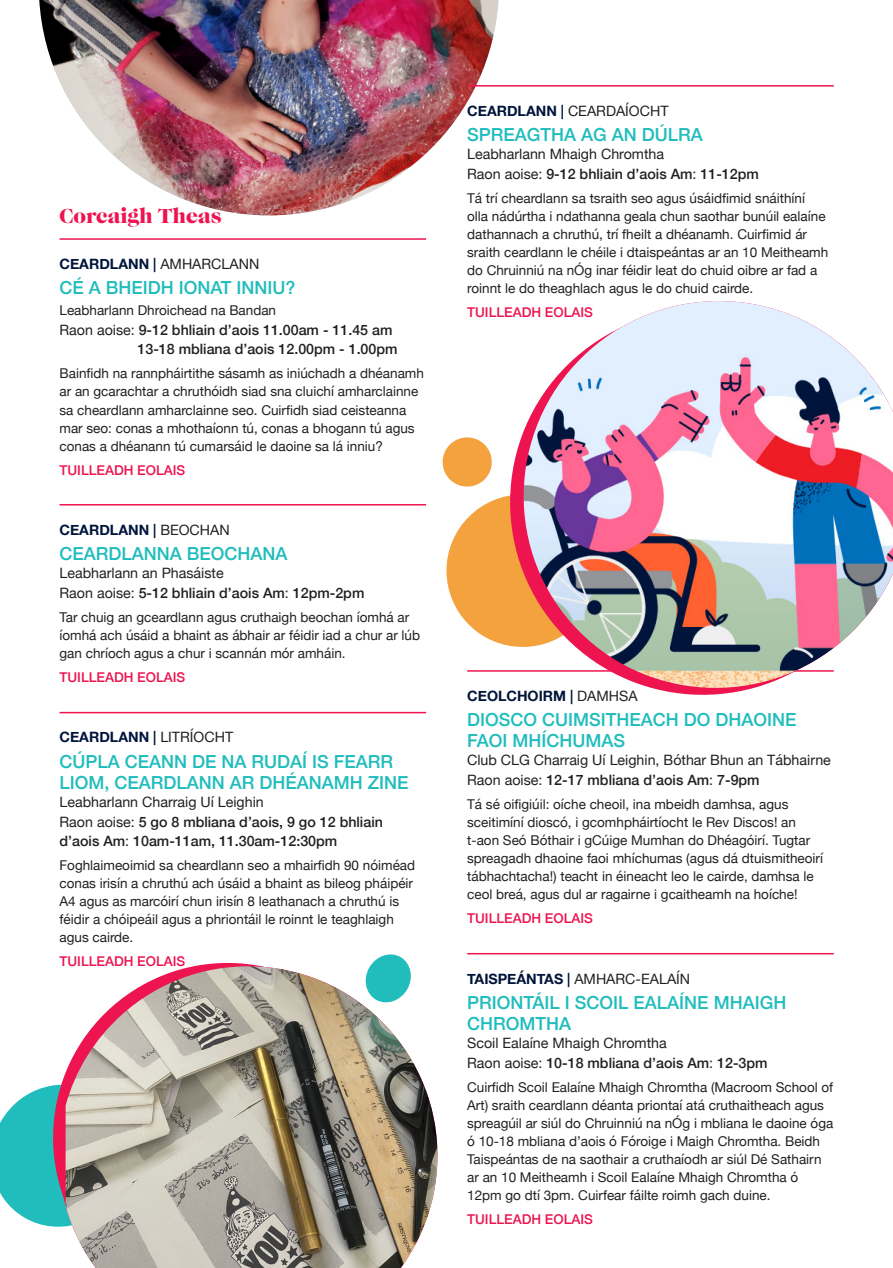
<style>
.page{position:relative;width:893px;height:1268px;background:#fff}
.page>*{position:absolute;margin:0;border:0;box-sizing:border-box;transform-origin:0 0}
.t1{font:21px "Caslon Gra D";color:#ed1450}
.t2{font:500 18px/21px "Helvetica Neue";color:#21bdbd}
.t3{font:500 14.25px/19.5px "Helvetica Neue";color:#231f20}
.t4{font:14.25px "Helvetica Neue";color:#231f20}
.t5{font:700 14.25px "Helvetica Neue";color:#00153b}
.t6{font:13.5px/18px "Helvetica Neue";color:#231f20}
.t7{font:500 13.5px "Helvetica Neue";color:#ed1450}
.s1{font-weight:700;color:#00153b}
.s2{font-weight:500;color:#00153b}
.s3{font-weight:400}
.s4{font-weight:500}
.s5{font-weight:400;color:#231f20}
</style>
<div class="page">
<div style="left:446px;top:494px;width:153px;height:152px;background:#f4a23e;border-radius:50%"></div>
<svg style="left:442px;top:437px;width:46px;height:50px"></svg>
<hr style="left:467px;top:670px;width:367px;height:1px;background:#ed1450">
<svg style="left:0;top:1091px;width:33px;height:131px"></svg>
<img style="left:39px;top:0;width:459px;height:216px">
<hr style="left:60px;top:711px;width:366px;height:2px;background:#ed1450">
<hr style="left:467px;top:85px;width:367px;height:2px;background:#ed1450">
<hr style="left:60px;top:504px;width:366px;height:1px;background:#ed1450">
<svg style="left:37px;top:954px;width:372px;height:273px"></svg>
<img style="left:66px;top:966px;width:372px;height:301px">
<img style="left:501px;top:301px;width:392px;height:394px">
<hr style="left:60px;top:238px;width:366px;height:2px;background:#ed1450">
<hr style="left:467px;top:952px;width:367px;height:2px;background:#ed1450">
<p class="t1" style="left:60px;top:203px;width:163px">Corcaigh Theas</p>
<p class="t4" style="left:60px;top:253px;width:201px"><span class="s1">CEARDLANN</span> <span class="s2">|</span> AMHARCLANN</p>
<p class="t2" style="left:60px;top:276px;width:238px">CÉ A BHEIDH IONAT INNIU?</p>
<p class="t6" style="left:60px;top:302px;width:218px">Leabharlann Dhroichead na Bandan</p>
<p class="t3" style="left:60px;top:319px;width:334px"><span class="s3">Raon aoise:</span> 9‑12 bhliain d’aois 11.00am ‑ 11.45 am</p>
<p class="t3" style="left:138px;top:338px;width:262px">13‑18 mbliana d’aois 12.00pm ‑ 1.00pm</p>
<p class="t6" style="left:60px;top:365px;width:366px">Bainfidh na rannpháirtithe sásamh as iniúchadh a dhéanamh ar an gcarachtar a chruthóidh siad sna cluichí amharclainne sa cheardlann amharclainne seo. Cuirfidh siad ceisteanna mar seo: conas a mhothaíonn tú, conas a bhogann tú agus conas a dhéanann tú cumarsáid le daoine sa lá inniu?</p>
<p class="t7" style="left:60px;top:459px;width:127px">TUILLEADH EOLAIS</p>
<p class="t5" style="left:60px;top:518px;width:172px">CEARDLANN <span class="s4">|</span> <span class="s5">BEOCHAN</span></p>
<p class="t2" style="left:60px;top:541px;width:230px">CEARDLANNA BEOCHANA</p>
<p class="t4" style="left:60px;top:562px;width:166px">Leabharlann an Phasáiste</p>
<p class="t3" style="left:60px;top:581px;width:306px"><span class="s3">Raon aoise:</span> 5-12 bhliain d’aois Am<span class="s3">:</span> 12pm-2pm</p>
<p class="t6" style="left:60px;top:608px;width:362px">Tar chuig an gceardlann agus cruthaigh beochan íomhá ar íomhá ach úsáid a bhaint as ábhair ar féidir iad a chur ar lúb gan chríoch agus a chur i scannán mór amháin.</p>
<p class="t7" style="left:60px;top:666px;width:127px">TUILLEADH EOLAIS</p>
<p class="t5" style="left:60px;top:726px;width:175px">CEARDLANN <span class="s4">|</span> <span class="s5">LITRÍOCHT</span></p>
<p class="t2" style="left:60px;top:749px;width:351px">CÚPLA CEANN DE NA RUDAÍ IS FEARR<br>LIOM, CEARDLANN AR DHÉANAMH ZINE</p>
<p class="t4" style="left:60px;top:791px;width:206px">Leabharlann Charraig Uí Leighin</p>
<p class="t3" style="left:60px;top:810px;width:325px"><span class="s3">Raon aoise:</span> 5 go 8 mbliana d’aois, 9 go 12 bhliain d’aois Am<span class="s3">:</span> 10am-11am, 11.30am-12:30pm</p>
<p class="t6" style="left:60px;top:856px;width:357px">Foghlaimeoimid sa cheardlann seo a mhairfidh 90 nóiméad conas irisín a chruthú ach úsáid a bhaint as bileog pháipéir A4 agus as marcóirí chun irisín 8 leathanach a chruthú is féidir a chóipeáil agus a phriontáil le roinnt le teaghlaigh agus cairde.</p>
<p class="t7" style="left:60px;top:950px;width:127px">TUILLEADH EOLAIS</p>
<p class="t4" style="left:467px;top:100px;width:203px"><span class="s1">CEARDLANN</span> <span class="s2">|</span> CEARDAÍOCHT</p>
<p class="t2" style="left:467px;top:123px;width:237px">SPREAGTHA AG AN DÚLRA</p>
<p class="t4" style="left:467px;top:144px;width:198px">Leabharlann Mhaigh Chromtha</p>
<p class="t3" style="left:467px;top:163px;width:293px"><span class="s3">Raon aoise:</span> 9-12 bhliain d’aois Am<span class="s3">:</span> 11-12pm</p>
<p class="t6" style="left:467px;top:190px;width:363px">Tá trí cheardlann sa tsraith seo agus úsáidfimid snáithíní olla nádúrtha i ndathanna geala chun saothar bunúil ealaíne dathannach a chruthú, trí fheilt a dhéanamh. Cuirfimid ár sraith ceardlann le chéile i dtaispeántas ar an 10 Meitheamh do Chruinniú na nÓg inar féidir leat do chuid oibre ar fad a roinnt le do theaghlach agus le do chuid cairde.</p>
<p class="t7" style="left:467px;top:301px;width:127px">TUILLEADH EOLAIS</p>
<p class="t5" style="left:467px;top:684px;width:172px">CEOLCHOIRM <span class="s4">|</span> <span class="s5">DAMHSA</span></p>
<p class="t2" style="left:467px;top:707px;width:331px">DIOSCO CUIMSITHEACH DO DHAOINE<br>FAOI MHÍCHUMAS</p>
<p class="t4" style="left:467px;top:749px;width:365px">Club CLG Charraig Uí Leighin, Bóthar Bhun an Tábhairne</p>
<p class="t3" style="left:467px;top:768px;width:294px"><span class="s3">Raon aoise:</span> 12-17 mbliana d’aois Am<span class="s3">:</span> 7-9pm</p>
<p class="t6" style="left:467px;top:795px;width:357px">Tá sé oifigiúil: oíche cheoil, ina mbeidh damhsa, agus sceitimíní dioscó, i gcomhpháirtíocht le Rev Discos! an t‑aon Seó Bóthair i gCúige Mumhan do Dhéagóirí. Tugtar spreagadh dhaoine faoi mhíchumas (agus dá dtuismitheoirí tábhachtacha!) teacht in éineacht leo le cairde, damhsa le ceol breá, agus dul ar ragairne i gcaitheamh na hoíche!</p>
<p class="t7" style="left:467px;top:907px;width:127px">TUILLEADH EOLAIS</p>
<p class="t4" style="left:467px;top:968px;width:224px"><span class="s1">TAISPEÁNTAS</span> <span class="s2">|</span> AMHARC‑EALAÍN</p>
<p class="t2" style="left:467px;top:990px;width:321px">PRIONTÁIL I SCOIL EALAÍNE MHAIGH<br>CHROMTHA</p>
<p class="t4" style="left:467px;top:1032px;width:201px">Scoil Ealaíne Mhaigh Chromtha</p>
<p class="t3" style="left:467px;top:1051px;width:302px"><span class="s3">Raon aoise:</span> 10-18 mbliana d’aois Am<span class="s3">:</span> 12-3pm</p>
<p class="t6" style="left:467px;top:1078px;width:368px">Cuirfidh Scoil Ealaíne Mhaigh Chromtha (Macroom School of Art) sraith ceardlann déanta priontaí atá cruthaitheach agus spreagúil ar siúl do Chruinniú na nÓg i mbliana le daoine óga ó 10‑18 mbliana d’aois ó Fóroige i Maigh Chromtha. Beidh Taispeántas de na saothair a cruthaíodh ar siúl Dé Sathairn ar an 10 Meitheamh i Scoil Ealaíne Mhaigh Chromtha ó 12pm go dtí 3pm. Cuirfear fáilte roimh gach duine.</p>
<p class="t7" style="left:467px;top:1207px;width:127px">TUILLEADH EOLAIS</p>
</div>
